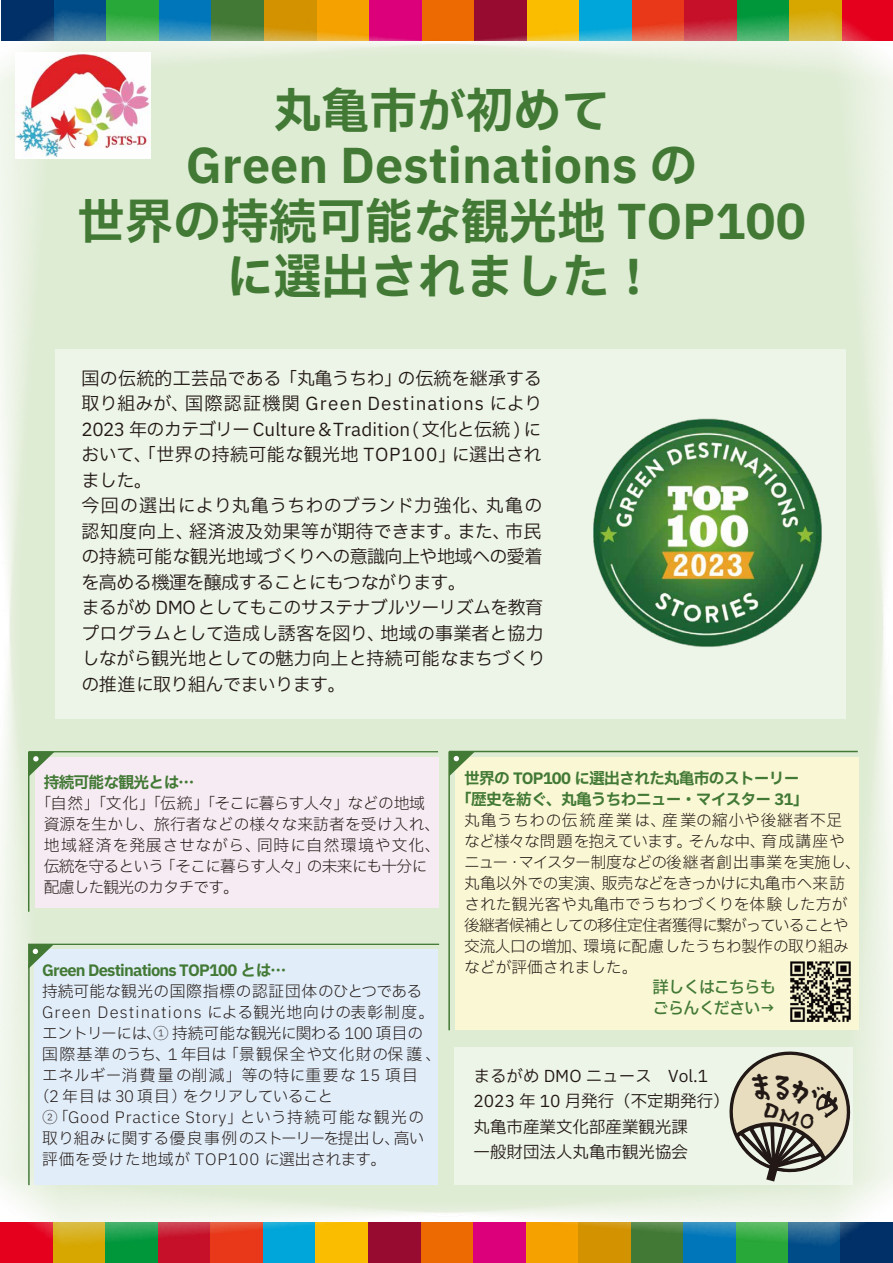
<style>
.page{position:relative;width:893px;height:1263px;background:#fff}
.page>*{position:absolute;margin:0;border:0;box-sizing:border-box;transform-origin:0 0}
.t1{font:700 48px/55.5px "IBM Plex Sans JP";color:#427935;text-align:center}
.t2{font:18px/25.5px "IBM Plex Sans JP";color:#221815}
.t3{font:16.5px/25.5px "IBM Plex Sans JP";color:#221815}
.t4{font:16.5px/21px "IBM Plex Sans JP Medm";letter-spacing:-.075em;color:#427935}
.t5{font:300 15.75px/21px "IBM Plex Sans JP";letter-spacing:.005em;color:#221815}
.t6{font:700 15.75px/21px "IBM Plex Sans JP";letter-spacing:-.05em;color:#427935;text-align:center}
.t7{font:300 15.75px "IBM Plex Sans JP";letter-spacing:.075em;color:#221815}
.t8{font:300 15.75px "IBM Plex Sans JP";letter-spacing:.05em;color:#221815}
.t9{font:300 15.75px "IBM Plex Sans JP";letter-spacing:-.05em;color:#221815}
.t10{font:300 15.75px "IBM Plex Sans JP";letter-spacing:.025em;color:#221815}
</style>
<div class="page">
<img style="left:0;top:0;width:893px;height:1263px">
<div style="left:34px;top:949px;width:404px;height:236px;background:#e1edf9"></div>
<hr style="left:28px;top:944px;width:411px;height:1px;background:#427935">
<svg style="left:28px;top:945px;width:26px;height:24px"></svg>
<div style="left:35px;top:757px;width:404px;height:151px;background:#f7ebf3"></div>
<hr style="left:29px;top:751px;width:409px;height:1px;background:#427935">
<hr style="left:28px;top:752px;width:1px;height:160px;background:#427935">
<svg style="left:29px;top:752px;width:26px;height:24px"></svg>
<div style="left:455px;top:757px;width:404px;height:272px;background:#faf7d4"></div>
<hr style="left:449px;top:751px;width:409px;height:1px;background:#427935">
<hr style="left:448px;top:751px;width:2px;height:279px;background:#427935">
<svg style="left:450px;top:752px;width:25px;height:24px"></svg>
<div style="left:55px;top:349px;width:790px;height:370px;background:#edf5e8"></div>
<hr style="left:28px;top:964px;width:2px;height:221px;background:#427935">
<div style="left:454px;top:1047px;width:399px;height:138px;background:#edf5e8"></div>
<img style="left:790px;top:961px;width:61px;height:61px">
<img style="left:593px;top:418px;width:229px;height:229px">
<img style="left:15px;top:53px;width:136px;height:105px">
<svg style="left:724px;top:1046px;width:132px;height:136px"></svg>
<h1 class="t1" style="left:77px;top:78px;width:730px">丸亀市が初めて<br>Green Destinations の<br>世界の持続可能な観光地 TOP100に選出されました！</h1>
<p class="t2" style="left:81px;top:364px;width:465px">国の伝統的工芸品である「丸亀うちわ」の伝統を継承する取り組みが、国際認証機関 Green Destinations により<br>2023 年のカテゴリーCulture＆Tradition( 文化と伝統 )において、「世界の持続可能な観光地 TOP100」に選出されました。<br>今回の選出により丸亀うちわのブランド力強化、丸亀の認知度向上、経済波及効果等が期待できます。また、市民の持続可能な観光地域づくりへの意識向上や地域への愛着を高める機運を醸成することにもつながります。<br>まるがめ DMOとしてもこのサステナブルツーリズムを教育プログラムとして造成し誘客を図り、地域の事業者と協力しながら観光地としての魅力向上と持続可能なまちづくりの推進に取り組んでまいります。</p>
<p class="t6" style="left:44px;top:770px;width:152px">持続可能な観光とは…</p>
<p class="t5" style="left:44px;top:792px;width:398px;text-indent:-8px">「自然」「文化」「伝統」「そこに暮らす人々」などの地域資源を生かし、旅行者などの様々な来訪者を受け入れ、地域経済を発展させながら、同時に自然環境や文化、伝統を守るという「そこに暮らす人々」の未来にも十分に配慮した観光のカタチです。</p>
<p class="t6" style="left:42px;top:958px;width:245px">Green Destinations TOP100 とは…</p>
<p class="t10" style="left:42px;top:980px;width:381px">持続可能な観光の国際指標の認証団体のひとつである</p>
<p class="t7" style="left:42px;top:1001px;width:394px">Green Destinations による観光地向けの表彰制度。</p>
<p class="t9" style="left:42px;top:1022px;width:382px">エントリーには、① 持続可能な観光に関わる 100 項目の</p>
<p class="t7" style="left:42px;top:1043px;width:400px">国際基準のうち、1 年目は「景観保全や文化財の保護、</p>
<p class="t5" style="left:42px;top:1063px;width:377px">エネルギー消費量の削減」等の特に重要な 15 項目</p>
<p class="t9" style="left:34px;top:1085px;width:301px">（2 年目は 30 項目）をクリアしていること</p>
<p class="t8" style="left:42px;top:1106px;width:383px">②「Good Practice Story」という持続可能な観光の</p>
<p class="t5" style="left:42px;top:1126px;width:384px">取り組みに関する優良事例のストーリーを提出し、高い</p>
<p class="t8" style="left:42px;top:1148px;width:346px">評価を受けた地域が TOP100 に選出されます。</p>
<p class="t6" style="left:456px;top:766px;width:354px">世界の TOP100 に選出された丸亀市のストーリー「歴史を紡ぐ、丸亀うちわニュー・マイスター 31」</p>
<p class="t5" style="left:464px;top:809px;width:398px">丸亀うちわの伝統産業は、産業の縮小や後継者不足など様々な問題を抱えています。そんな中、育成講座やニュー・マイスター制度などの後継者創出事業を実施し、丸亀以外での実演、販売などをきっかけに丸亀市へ来訪された観光客や丸亀市でうちわづくりを体験した方が後継者候補としての移住定住者獲得に繋がっていることや交流人口の増加、環境に配慮したうちわ製作の取り組みなどが評価されました。</p>
<p class="t4" style="left:652px;top:975px;width:125px">詳しくはこちらもごらんください→</p>
<p class="t3" style="left:473px;top:1062px;width:258px">まるがめ DMO ニュース　Vol.1<br>2023 年 10 月発行（不定期発行）丸亀市産業文化部産業観光課<br>一般財団法人丸亀市観光協会</p>
</div>
